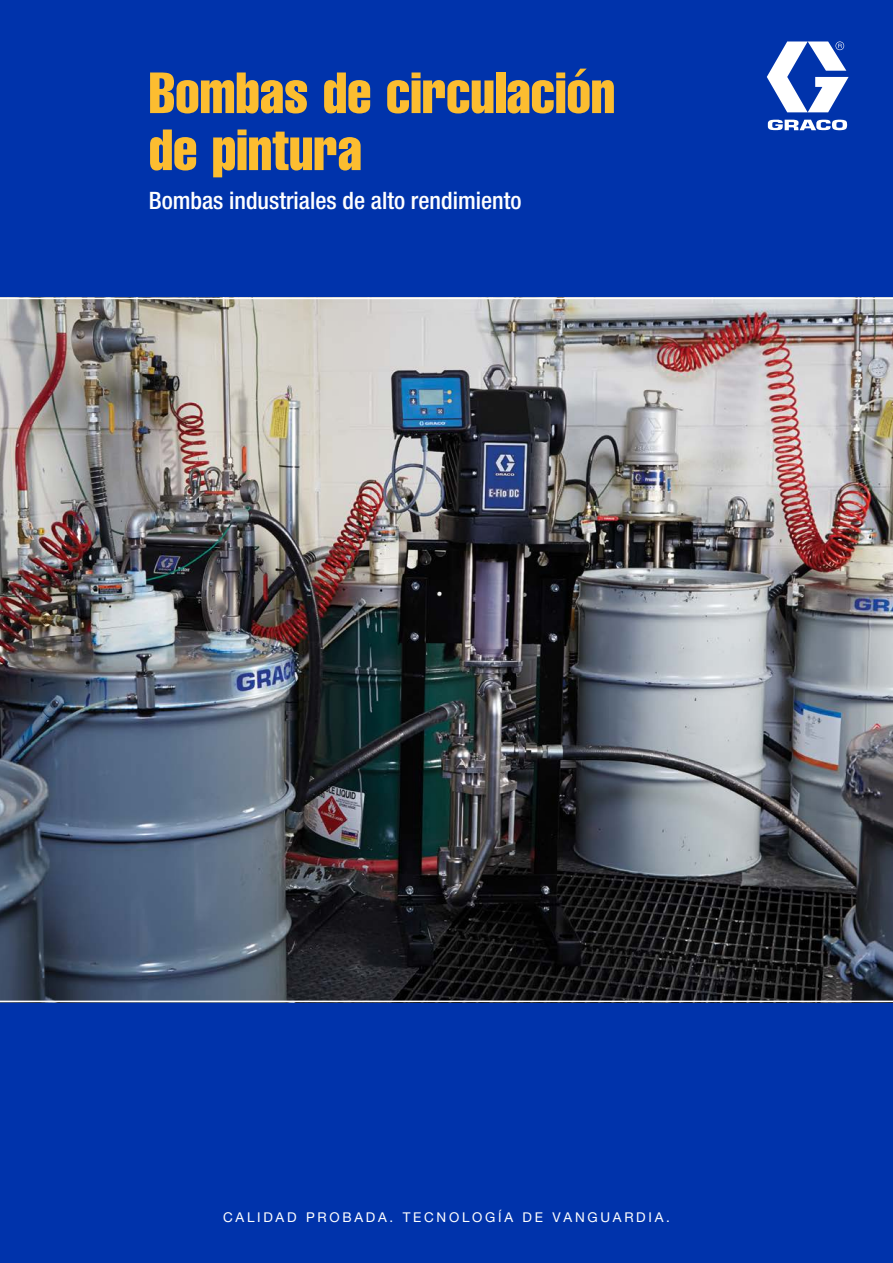
<style>
.page{position:relative;width:893px;height:1263px;background:#0033ab}
.page>*{position:absolute;margin:0;border:0;box-sizing:border-box;transform-origin:0 0}
.t1{font:57px/57px "Helvetica LT Std Comp";color:#fcbd30}
.t2{font:500 condensed 24px "Helvetica Neue LT Std";color:#fff}
.t3{font:13.5px "Helvetica Neue LT Std";letter-spacing:.2em;color:#fff}
</style>
<div class="page">
<img style="left:0;top:299px;width:893px;height:701px">
<svg style="left:767px;top:41px;width:82px;height:71px"></svg>
<svg style="left:768px;top:119px;width:79px;height:11px"></svg>
<hr style="left:0;top:1000px;width:893px;height:2px;background:#fff">
<hr style="left:0;top:298px;width:893px;height:1px;background:#fff">
<h1 class="t1" style="left:149px;top:63px;width:468px">Bombas de circulación de pintura</h1>
<h2 class="t2" style="left:149px;top:186px;width:374px">Bombas industriales de alto rendimiento</h2>
<p class="t3" style="left:223px;top:1209px;width:448px">CALIDAD PROBADA. TECNOLOGÍA DE VANGUARDIA.</p>
</div>
